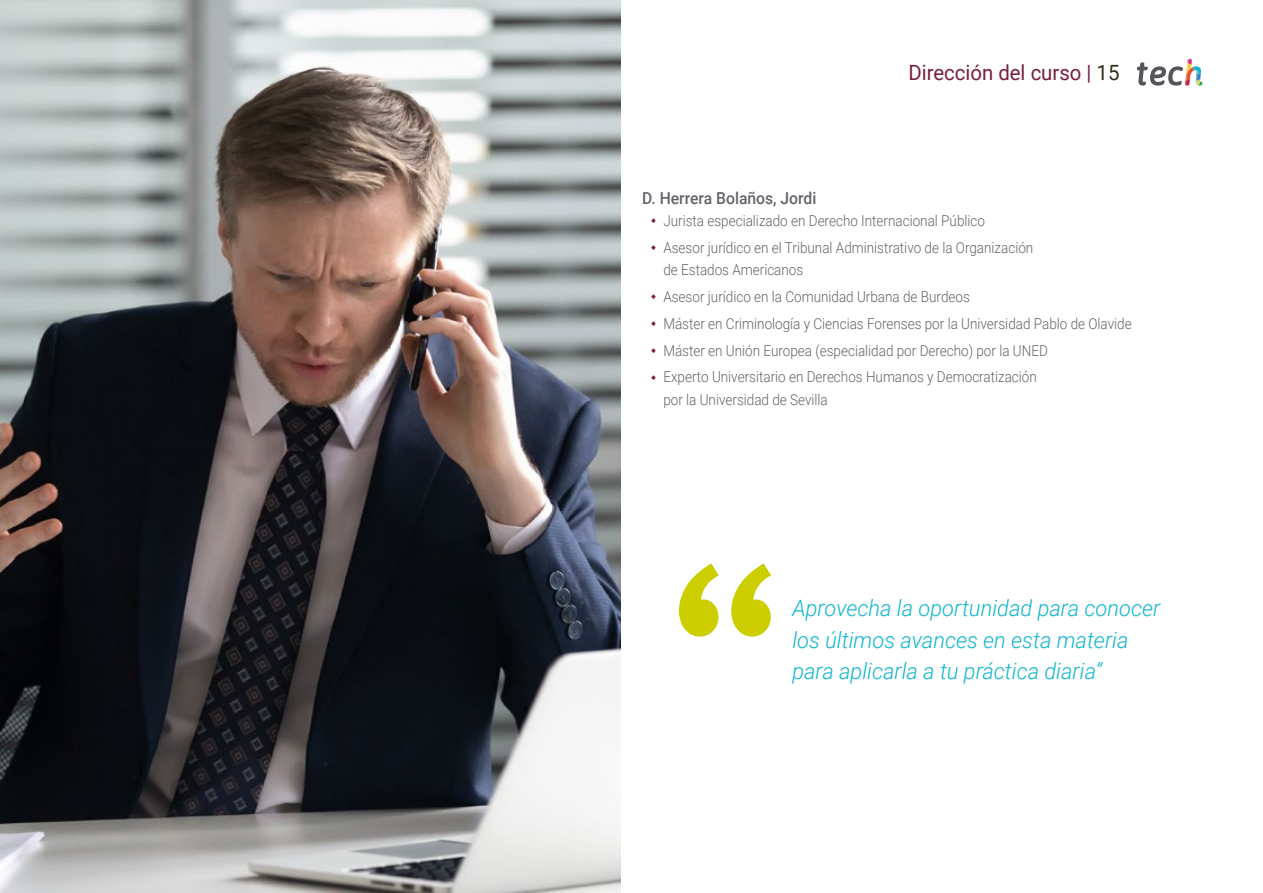
<style>
.page{position:relative;width:1263px;height:893px;background:#fff}
.page>*{position:absolute;margin:0;border:0;box-sizing:border-box;transform-origin:0 0}
.t1{font:italic 300 22.5px/31.5px "Roboto";color:#0fb6cf}
.t2{font:21px "Roboto";color:#791e3c}
.t3{font:500 16.5px "Roboto";color:#61646a;scale:.95 1}
.t4{font:300 15px/26.7px "Roboto";color:#61646a;scale:.9 1}
.s1{color:#312e20}
</style>
<div class="page">
<img style="left:0;top:0;width:621px;height:893px">
<svg style="left:679px;top:563px;width:92px;height:74px"></svg>
<svg style="left:1137px;top:59px;width:65px;height:27px"></svg>
<h2 class="t2" style="left:908px;top:57px;width:213px">Dirección del curso | <span class="s1">15</span></h2>
<p class="t3" style="left:642px;top:186px;width:185px">D. Herrera Bolaños, Jordi</p>
<p class="t4" style="left:663px;top:207px;width:413px">Jurista especializado en Derecho Internacional Público<br>Asesor jurídico en el Tribunal Administrativo de la Organización</p>
<p class="t4" style="left:663px;top:256px;width:522px">de Estados Americanos<br>Asesor jurídico en la Comunidad Urbana de Burdeos<br>Máster en Criminología y Ciencias Forenses por la Universidad Pablo de Olavide Máster en Unión Europea (especialidad por Derecho) por la UNED<br>Experto Universitario en Derechos Humanos y Democratización</p>
<p class="t4" style="left:663px;top:386px;width:184px">por la Universidad de Sevilla</p>
<h1 class="t1" style="left:792px;top:592px;width:370px">Aprovecha la oportunidad para conocer los últimos avances en esta materia para aplicarla a tu práctica diaria”</h1>
</div>
